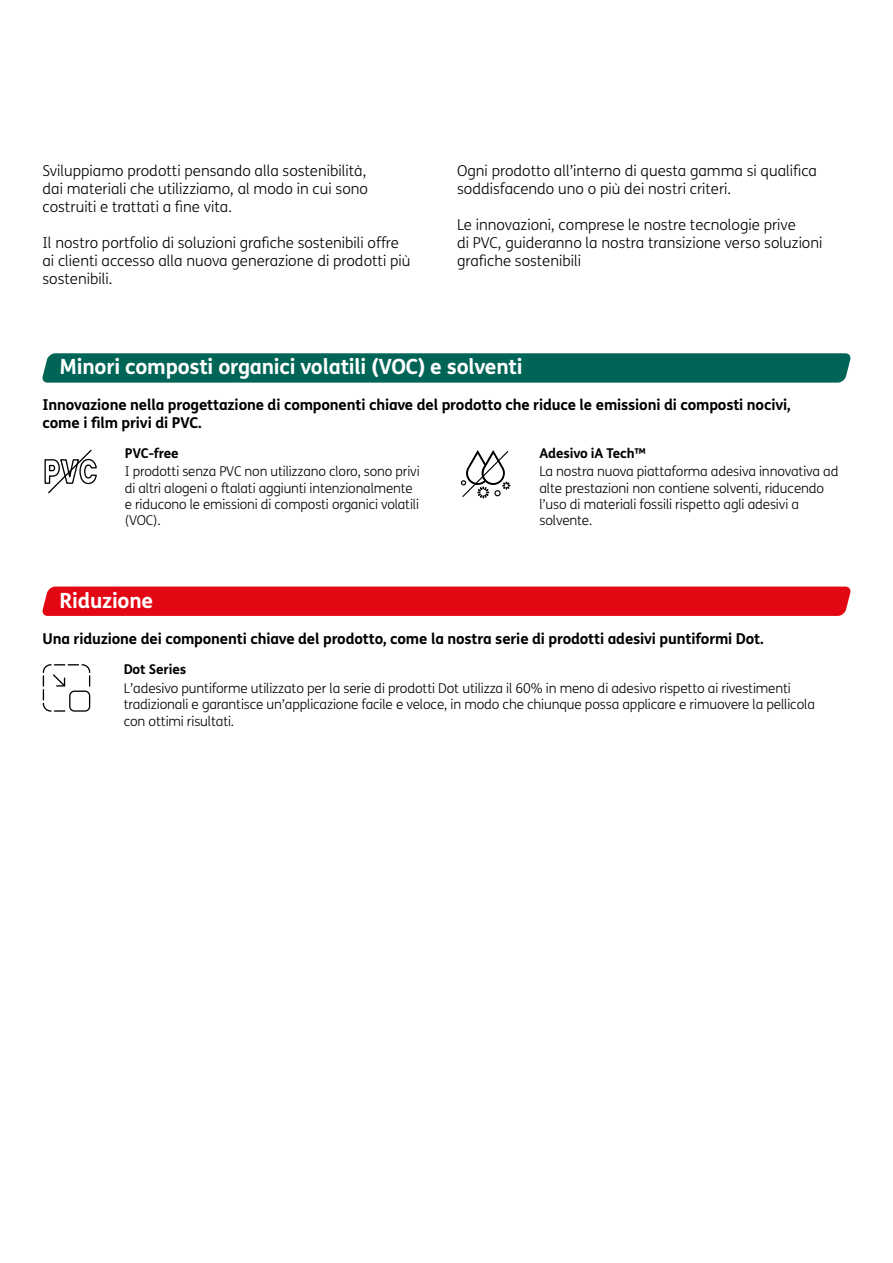
<style>
.page{position:relative;width:893px;height:1263px;background:#fff}
.page>*{position:absolute;margin:0;border:0;box-sizing:border-box;transform-origin:0 0}
.t1{font:700 21px "FS Me";letter-spacing:-.01em;color:#fff}
.t2{font:300 15px/18px "FS Me";color:#000}
.t3{font:700 15px/18px "FS Me";letter-spacing:-.01em;color:#000}
.t4{font:300 13.5px/16.2px "FS Me";letter-spacing:-.01em;color:#000}
.t5{font:700 13.5px "FS Me";letter-spacing:-.01em;color:#000}
</style>
<div class="page">
<svg style="left:42px;top:586px;width:809px;height:30px;background:#e30d19"></svg>
<svg style="left:42px;top:353px;width:809px;height:30px;background:#07695a"></svg>
<svg style="left:44px;top:449px;width:53px;height:45px"></svg>
<svg style="left:43px;top:664px;width:47px;height:48px"></svg>
<svg style="left:461px;top:450px;width:49px;height:48px"></svg>
<p class="t2" style="left:43px;top:162px;width:327px;text-align:justify">Sviluppiamo prodotti pensando alla sostenibilità, dai materiali che utilizziamo, al modo in cui sono costruiti e trattati a fine vita.</p>
<p class="t2" style="left:43px;top:234px;width:370px">Il nostro portfolio di soluzioni grafiche sostenibili offre ai clienti accesso alla nuova generazione di prodotti più sostenibili.</p>
<p class="t2" style="left:457px;top:162px;width:361px">Ogni prodotto all’interno di questa gamma si qualifica soddisfacendo uno o più dei nostri criteri.</p>
<p class="t2" style="left:457px;top:216px;width:367px">Le innovazioni, comprese le nostre tecnologie prive<br>di PVC, guideranno la nostra transizione verso soluzioni grafiche sostenibili</p>
<h1 class="t1" style="left:60px;top:351px;width:465px">Minori composti organici volatili (VOC) e solventi</h1>
<p class="t3" style="left:43px;top:395px;width:750px">Innovazione nella progettazione di componenti chiave del prodotto che riduce le emissioni di composti nocivi, come i film privi di PVC.</p>
<p class="t5" style="left:539px;top:443px;width:108px">Adesivo iA Tech™</p>
<p class="t4" style="left:539px;top:463px;width:301px">La nostra nuova piattaforma adesiva innovativa ad alte prestazioni non contiene solventi, riducendo l’uso di materiali fossili rispetto agli adesivi a solvente.</p>
<p class="t5" style="left:125px;top:443px;width:55px">PVC-free</p>
<p class="t4" style="left:125px;top:463px;width:296px">I prodotti senza PVC non utilizzano cloro, sono privi di altri alogeni o ftalati aggiunti intenzionalmente e riducono le emissioni di composti organici volatili (VOC).</p>
<h1 class="t1" style="left:60px;top:585px;width:95px">Riduzione</h1>
<p class="t3" style="left:43px;top:629px;width:723px">Una riduzione dei componenti chiave del prodotto, come la nostra serie di prodotti adesivi puntiformi Dot.</p>
<p class="t5" style="left:124px;top:659px;width:64px">Dot Series</p>
<p class="t4" style="left:124px;top:680px;width:693px">L’adesivo puntiforme utilizzato per la serie di prodotti Dot utilizza il 60% in meno di adesivo rispetto ai rivestimenti tradizionali e garantisce un’applicazione facile e veloce, in modo che chiunque possa applicare e rimuovere la pellicola con ottimi risultati.</p>
</div>
